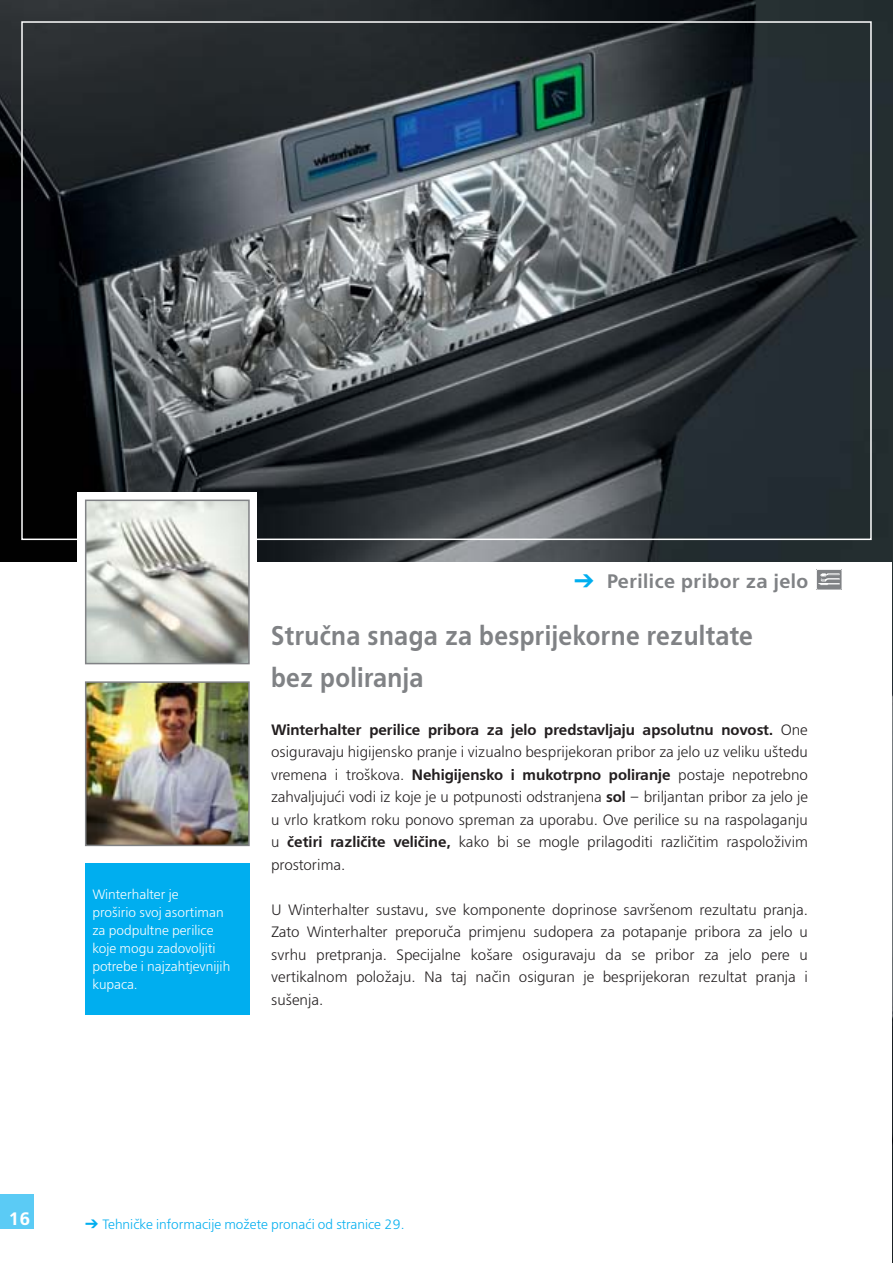
<style>
.page{position:relative;width:893px;height:1263px;background:#fff}
.page>*{position:absolute;margin:0;border:0;box-sizing:border-box;transform-origin:0 0}
.t1{font:700 27px/42px "Free Set E";letter-spacing:.015em;color:#808285;scale:.9 1}
.t2{font:700 19.5px "Free Set E";letter-spacing:.025em;color:#808285}
.t3{font:700 18px "Free Set E";color:#fff}
.t4{font:15px/22.5px "Free Set E";color:#231f20;text-align:justify}
.t5{font:13.5px/18px "Free Set E";color:#fff}
.t6{font:13.5px "Free Set E";color:#00aeef}
.s1{font-weight:700}
</style>
<div class="page">
<img style="left:0;top:0;width:893px;height:561px">
<img style="left:892px;top:561px;width:1px;height:702px">
<div style="left:78px;top:492px;width:179px;height:180px;background:#fff"></div>
<img style="left:88px;top:503px;width:159px;height:158px">
<div style="left:85px;top:500px;width:165px;height:164px;border:2px solid #808285"></div>
<img style="left:88px;top:684px;width:159px;height:159px">
<div style="left:85px;top:681px;width:165px;height:165px;border:2px solid #808285"></div>
<div style="left:85px;top:863px;width:165px;height:152px;background:#00aeef"></div>
<img style="left:816px;top:569px;width:26px;height:21px">
<div style="left:0;top:1195px;width:34px;height:34px;background:#5bcbf5"></div>
<p class="t5" style="left:92px;top:887px;width:139px">Winterhalter je<br>proširio svoj asortiman za podpultne perilice koje mogu zadovoljiti potrebe i najzahtjevnijih kupaca.</p>
<h2 class="t2" style="left:607px;top:574px;width:203px">Perilice pribor za jelo</h2>
<h1 class="t1" style="left:271px;top:617px;width:537px">Stručna snaga za besprijekorne rezultate bez poliranja</h1>
<p class="t4" style="left:271px;top:720px;width:538px"><span class="s1">Winterhalter perilice pribora za jelo predstavljaju apsolutnu novost.</span> One osiguravaju higijensko pranje i vizualno besprijekoran pribor za jelo uz veliku uštedu vremena i troškova. <span class="s1">Nehigijensko i mukotrpno poliranje</span> postaje nepotrebno zahvaljujući vodi iz koje je u potpunosti odstranjena <span class="s1">sol</span> – briljantan pribor za jelo je u vrlo kratkom roku ponovo spreman za uporabu. Ove perilice su na raspolaganju u <span class="s1">četiri različite veličine,</span> kako bi se mogle prilagoditi različitim raspoloživim prostorima.</p>
<p class="t4" style="left:271px;top:900px;width:538px">U Winterhalter sustavu, sve komponente doprinose savršenom rezultatu pranja.<br>Zato Winterhalter preporuča primjenu sudopera za potapanje pribora za jelo u svrhu pretpranja. Specijalne košare osiguravaju da se pribor za jelo pere u vertikalnom položaju. Na taj način osiguran je besprijekoran rezultat pranja i sušenja.</p>
<p class="t3" style="left:9px;top:1212px;width:24px">16</p>
<p class="t6" style="left:85px;top:1219px;width:321px">➔ Tehničke informacije možete pronaći od stranice 29.</p>
</div>
